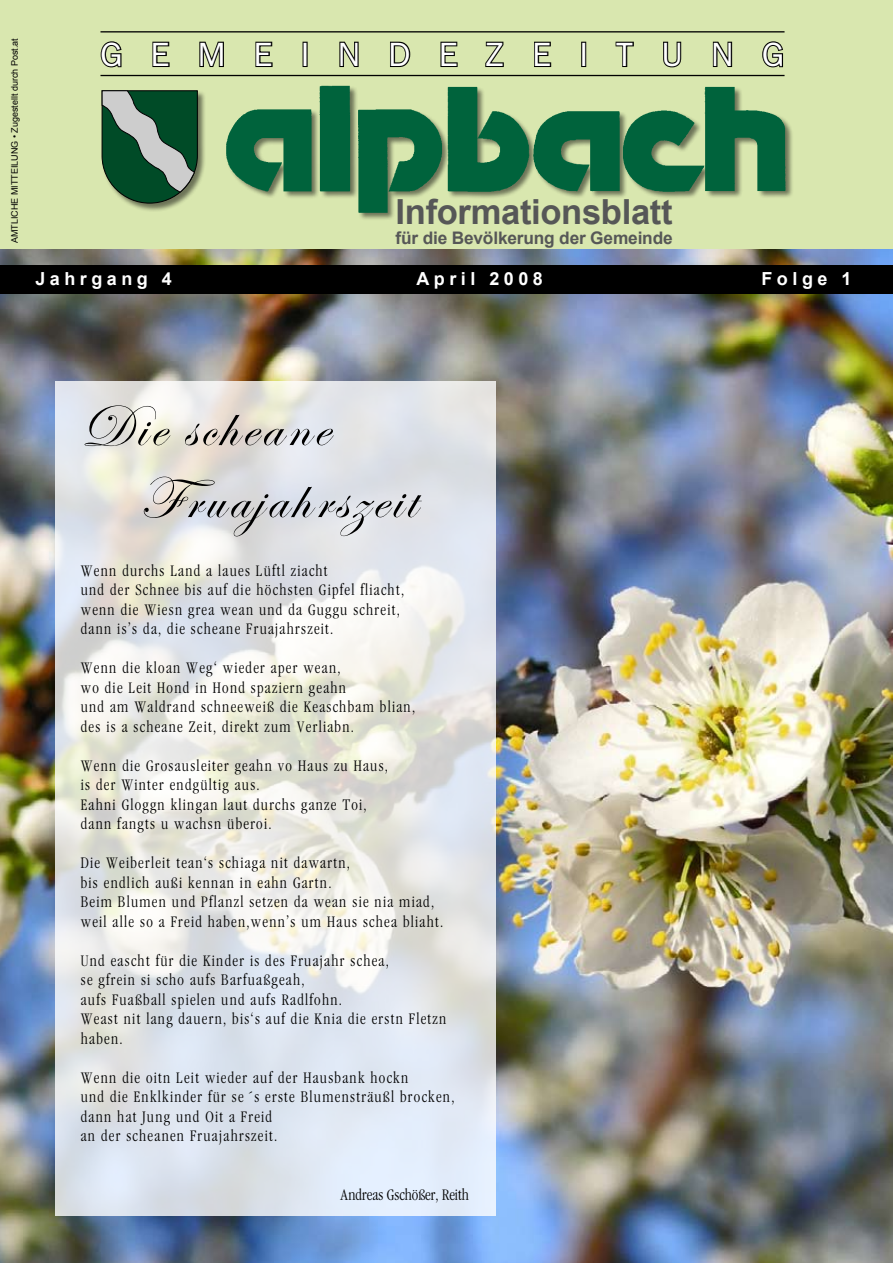
<style>
.page{position:relative;width:893px;height:1263px;background:#fff}
.page>*{position:absolute;margin:0;border:0;box-sizing:border-box;transform-origin:0 0}
.t1{font:60px/72px "Edwardian Script ITC";letter-spacing:.07em;color:#000}
.t2{font:700 34.65px "Arial";letter-spacing:-.01em;color:#565757}
.t3{font:33.75px "Franklin Gothic";letter-spacing:.835em;color:#fff}
.t4{font:700 18px "Arial";letter-spacing:.25em;color:#fff}
.t5{font:700 17.25px "Arial";letter-spacing:-.01em;color:#565757}
.t6{font:300 15px/19.5px "Garamond Cond";letter-spacing:.085em;color:#000}
.t7{font:300 15px "Garamond Cond";color:#000}
.t8{font:9px "Arial";color:#000}
</style>
<div class="page">
<img style="left:0;top:249px;width:893px;height:1014px">
<div style="left:0;top:0;width:893px;height:249px;background:#d9e7af"></div>
<div style="left:0;top:265px;width:893px;height:28px;background:#000"></div>
<div style="left:102px;top:90px;width:114px;height:136px;background:#000;opacity:.5"></div>
<svg style="left:101px;top:90px;width:97px;height:114px;background:#49755b"></svg>
<img style="left:226px;top:85px;width:562px;height:129px">
<svg style="left:100px;top:41px;width:22px;height:27px"></svg>
<svg style="left:152px;top:41px;width:18px;height:26px"></svg>
<svg style="left:199px;top:41px;width:25px;height:26px"></svg>
<svg style="left:255px;top:41px;width:18px;height:26px"></svg>
<div style="left:303px;top:42px;width:5px;height:25px;border:2px solid #000"></div>
<svg style="left:339px;top:41px;width:20px;height:26px"></svg>
<svg style="left:390px;top:41px;width:21px;height:26px"></svg>
<svg style="left:440px;top:41px;width:18px;height:26px"></svg>
<svg style="left:485px;top:41px;width:19px;height:26px"></svg>
<svg style="left:534px;top:41px;width:18px;height:26px"></svg>
<div style="left:581px;top:42px;width:5px;height:25px;border:2px solid #000"></div>
<svg style="left:615px;top:41px;width:19px;height:26px"></svg>
<svg style="left:663px;top:41px;width:19px;height:27px"></svg>
<svg style="left:712px;top:41px;width:21px;height:26px"></svg>
<svg style="left:762px;top:41px;width:22px;height:27px"></svg>
<hr style="left:100px;top:31px;width:684px;height:1px;background:#000">
<hr style="left:100px;top:75px;width:684px;height:1px;background:#000">
<svg style="left:55px;top:381px;width:441px;height:835px;background:#e3e6e6"></svg>
<p class="t8" style="left:10px;top:243px;width:207px;rotate:-90deg">AMTLICHE MITTEILUNG • Zugestellt durch Post.at</p>
<h3 class="t3" style="left:100px;top:35px;width:685px">GEMEINDEZEITUNG</h3>
<h2 class="t2" style="left:396px;top:192px;width:278px">Informationsblatt</h2>
<p class="t5" style="left:395px;top:229px;width:279px">für die Bevölkerung der Gemeinde</p>
<p class="t4" style="left:35px;top:268px;width:138px">Jahrgang 4</p>
<p class="t4" style="left:416px;top:268px;width:128px">April 2008</p>
<p class="t4" style="left:761px;top:268px;width:92px">Folge 1</p>
<h1 class="t1" style="left:140px;top:393px;width:277px;text-indent:-60px">Die scheane<br>Fruajahrszeit</h1>
<p class="t6" style="left:81px;top:561px;width:325px">Wenn durchs Land a laues Lüftl ziacht<br>und der Schnee bis auf die höchsten Gipfel fliacht, wenn die Wiesn grea wean und da Guggu schreit, dann is’s da, die scheane Fruajahrszeit.</p>
<p class="t6" style="left:81px;top:659px;width:336px">Wenn die kloan Weg‘ wieder aper wean,<br>wo die Leit Hond in Hond spaziern geahn<br>und am Waldrand schneeweiß die Keaschbam blian, des is a scheane Zeit, direkt zum Verliabn.</p>
<p class="t6" style="left:81px;top:756px;width:309px">Wenn die Grosausleiter geahn vo Haus zu Haus, is der Winter endgültig aus.<br>Eahni Gloggn klingan laut durchs ganze Toi, dann fangts u wachsn überoi.</p>
<p class="t6" style="left:81px;top:854px;width:364px">Die Weiberleit tean‘s schiaga nit dawartn,<br>bis endlich außi kennan in eahn Gartn.<br>Beim Blumen und Pflanzl setzen da wean sie nia miad, weil alle so a Freid haben,wenn’s um Haus schea bliaht.</p>
<p class="t6" style="left:81px;top:951px;width:367px">Und eascht für die Kinder is des Fruajahr schea,<br>se gfrein si scho aufs Barfuaßgeah,<br>aufs Fuaßball spielen und aufs Radlfohn.<br>Weast nit lang dauern, bis‘s auf die Knia die erstn Fletzn haben.</p>
<p class="t6" style="left:81px;top:1068px;width:375px">Wenn die oitn Leit wieder auf der Hausbank hockn<br>und die Enklkinder für se ´s erste Blumensträußl brocken, dann hat Jung und Oit a Freid<br>an der scheanen Fruajahrszeit.</p>
<p class="t7" style="left:340px;top:1186px;width:130px">Andreas Gschößer, Reith</p>
</div>
